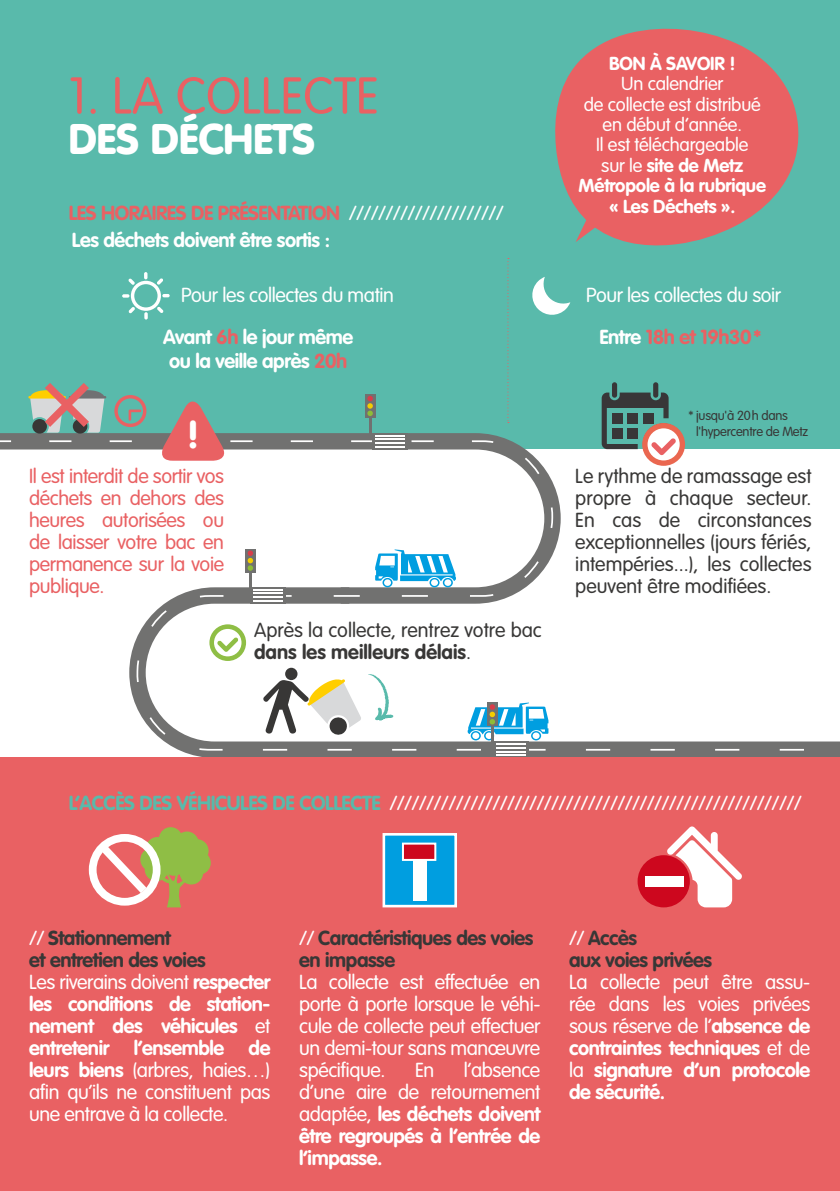
<style>
.page{position:relative;width:840px;height:1191px;background:#fff}
.page>*{position:absolute;margin:0;border:0;box-sizing:border-box;transform-origin:0 0}
.t1{font:300 50.8px "VAG Rounded";color:#e96163}
.t2{font:900 42.2px "VAG Rounded";color:#fff}
.t3{font:900 38px "VAG Rounded";color:#fff}
.t4{font:300 20px/22px "VAG Rounded";letter-spacing:-.02em;color:#fff;text-align:justify}
.t5{font:300 20px/22px "VAG Rounded";color:#383736}
.t6{font:700 20px/22px "VAG Rounded";letter-spacing:-.02em;color:#fff;text-align:justify}
.t7{font:300 20px/22px "VAG Rounded";letter-spacing:-.02em;color:#e96163;text-align:justify}
.t8{font:700 20px "VAG Rounded";letter-spacing:-.02em;color:#383736}
.t9{font:700 20px "VAG Rounded";letter-spacing:-.02em;color:#e96163}
.t10{font:700 18.6px/20.4px "VAG Rounded";letter-spacing:-.01em;color:#fff;text-align:center}
.t11{font:300 18.6px "VAG Rounded";letter-spacing:-.01em;color:#fff}
.t12{font:300 13px/16px "VAG Rounded";letter-spacing:-.02em;color:#383736}
.s1{font-weight:300;color:#fff}
.s2{font-weight:300}
.s3{color:#e96163}
.s4{font-weight:700}
.s5{color:#fff}
.s6{font-weight:700;color:#59baab}
</style>
<div class="page">
<div style="left:1px;top:0;width:838px;height:449px;background:#59baab"></div>
<svg style="left:129px;top:751px;width:710px;height:7px;background:#8d7979"></svg>
<svg style="left:0;top:439px;width:839px;height:312px"></svg>
<div style="left:250px;top:587px;width:35px;height:16px;background:#717170"></div>
<hr style="left:253px;top:600px;width:29px;height:2px;background:#fff">
<hr style="left:253px;top:596px;width:29px;height:2px;background:#fff">
<svg style="left:493px;top:741px;width:35px;height:17px"></svg>
<hr style="left:496px;top:754px;width:29px;height:2px;background:#fff">
<hr style="left:496px;top:750px;width:29px;height:2px;background:#fff">
<svg style="left:263px;top:747px;width:560px;height:3px"></svg>
<hr style="left:496px;top:743px;width:29px;height:2px;background:#fff">
<svg style="left:467px;top:702px;width:81px;height:38px"></svg>
<hr style="left:490px;top:725px;width:3px;height:16px;background:#717170">
<svg style="left:244px;top:549px;width:212px;height:48px"></svg>
<svg style="left:507px;top:258px;width:1px;height:165px"></svg>
<svg style="left:532px;top:277px;width:38px;height:38px"></svg>
<div style="left:285px;top:668px;width:12px;height:12px;background:#383736;border-radius:50%"></div>
<svg style="left:261px;top:679px;width:100px;height:57px"></svg>
<svg style="left:368px;top:674px;width:25px;height:46px"></svg>
<svg style="left:209px;top:624px;width:37px;height:37px"></svg>
<div style="left:214px;top:629px;width:27px;height:27px;background:#fff;border-radius:50%"></div>
<svg style="left:217px;top:637px;width:21px;height:15px"></svg>
<svg style="left:28px;top:383px;width:424px;height:78px"></svg>
<div style="left:611px;top:382px;width:5px;height:16px;background:#383738;border-radius:3px"></div>
<svg style="left:652px;top:382px;width:6px;height:16px"></svg>
<svg style="left:641px;top:423px;width:43px;height:43px"></svg>
<div style="left:647px;top:428px;width:32px;height:32px;background:#fff;border-radius:50%"></div>
<svg style="left:601px;top:392px;width:74px;height:63px"></svg>
<div style="left:0;top:758px;width:839px;height:433px;background:#e96163"></div>
<svg style="left:91px;top:827px;width:120px;height:80px"></svg>
<div style="left:382px;top:833px;width:75px;height:74px;background:#009ee0;border:3px solid #fff"></div>
<div style="left:413px;top:859px;width:13px;height:41px;background:#fff"></div>
<div style="left:402px;top:842px;width:34px;height:19px;background:#cd071e;border:2px solid #fff"></div>
<svg style="left:637px;top:826px;width:104px;height:81px"></svg>
<div style="left:645px;top:876px;width:38px;height:11px;background:#fff"></div>
<svg style="left:122px;top:272px;width:48px;height:47px"></svg>
<svg style="left:555px;top:28px;width:243px;height:218px;fill:#e96163"></svg>
<svg style="left:575px;top:200px;width:38px;height:42px"></svg>
<p class="t1" style="left:69px;top:67px;width:311px">1. LA COLLECTE</p>
<p class="t2" style="left:69px;top:114px;width:248px">DES DÉCHETS</p>
<p class="t9" style="left:69px;top:201px;width:436px">LES HORAIRES DE PRÉSENTATION <span class="s1">/////////////////////</span></p>
<p class="t10" style="left:608px;top:54px;width:128px">BON À SAVOIR !</p>
<p class="t11" style="left:621px;top:73px;width:104px">Un calendrier</p>
<p class="t11" style="left:583px;top:93px;width:178px">de collecte est distribué</p>
<p class="t11" style="left:602px;top:114px;width:141px">en début d’année.</p>
<p class="t10" style="left:578px;top:135px;width:189px"><span class="s2">Il est téléchargeable<br>sur le</span> site de Metz<br>Métropole à la rubrique « Les Déchets ».</p>
<p class="t6" style="left:72px;top:230px;width:259px">Les déchets doivent être sortis :</p>
<p class="t4" style="left:181px;top:285px;width:214px">Pour les collectes du matin</p>
<p class="t4" style="left:585px;top:285px;width:197px">Pour les collectes du soir</p>
<p class="t6" style="left:163px;top:327px;width:191px">Avant <span class="s3">6h</span> le jour même</p>
<p class="t6" style="left:169px;top:351px;width:180px">ou la veille après <span class="s3">20h</span></p>
<p class="t3" style="left:188px;top:412px;width:11px">!</p>
<p class="t7" style="left:29px;top:465px;width:196px">Il est interdit de sortir vos déchets en dehors des heures autorisées ou de laisser votre bac en permanence sur la voie publique.</p>
<p class="t5" style="left:254px;top:620px;width:289px">Après la collecte, rentrez votre bac <span class="s4">dans les meilleurs délais</span>.</p>
<p class="t9" style="left:599px;top:325px;width:163px"><span class="s5">Entre</span> 18h et 19h30*</p>
<p class="t12" style="left:695px;top:408px;width:113px;text-indent:-8px">* jusqu'à 20h dans l'hypercentre de Metz</p>
<p class="t5" style="left:575px;top:465px;width:238px;text-align:justify">Le rythme de ramassage est propre à chaque secteur.<br>En cas de circonstances exceptionnelles (jours fériés, intempéries...), les collectes peuvent être modifiées.</p>
<p class="t4" style="left:69px;top:792px;width:734px"><span class="s6">L’ACCÈS DES VÉHICULES DE COLLECTE</span> ////////////////////////////////////////////////////////</p>
<p class="t8" style="left:29px;top:925px;width:143px"><span class="s1">//</span> Stationnement</p>
<p class="t8" style="left:29px;top:947px;width:178px">et entretien des voies</p>
<p class="t4" style="left:29px;top:971px;width:242px">Les riverains doivent <span class="s4">respecter les conditions de station&shy;nement des véhicules</span> et <span class="s4">entretenir l’ensemble de leurs biens</span> (arbres, haies…) afin qu’ils ne constituent pas une entrave à la collecte.</p>
<p class="t8" style="left:299px;top:925px;width:235px"><span class="s1">//</span> Caractéristiques des voies</p>
<p class="t8" style="left:299px;top:947px;width:97px">en impasse</p>
<p class="t4" style="left:299px;top:971px;width:242px">La collecte est effectuée en porte à porte lorsque le véhi&shy;cule de collecte peut effectuer un demi-tour sans manœuvre spécifique.</p>
<p class="t6" style="left:299px;top:1059px;width:242px;text-indent:164px"><span class="s2">l’absence d’une aire de retournement adaptée,</span> les déchets doivent être regroupés à l’entrée de l’impasse.</p>
<p class="t4" style="left:415px;top:1059px;width:21px">En</p>
<p class="t8" style="left:569px;top:925px;width:69px"><span class="s1">//</span> Accès</p>
<p class="t8" style="left:569px;top:947px;width:144px">aux voies privées</p>
<p class="t4" style="left:569px;top:971px;width:242px">La collecte peut être assu&shy;rée dans les voies privées sous réserve de l’<span class="s4">absence de contraintes techniques</span> et de la <span class="s4">signature d’un protocole de sécurité.</span></p>
</div>
